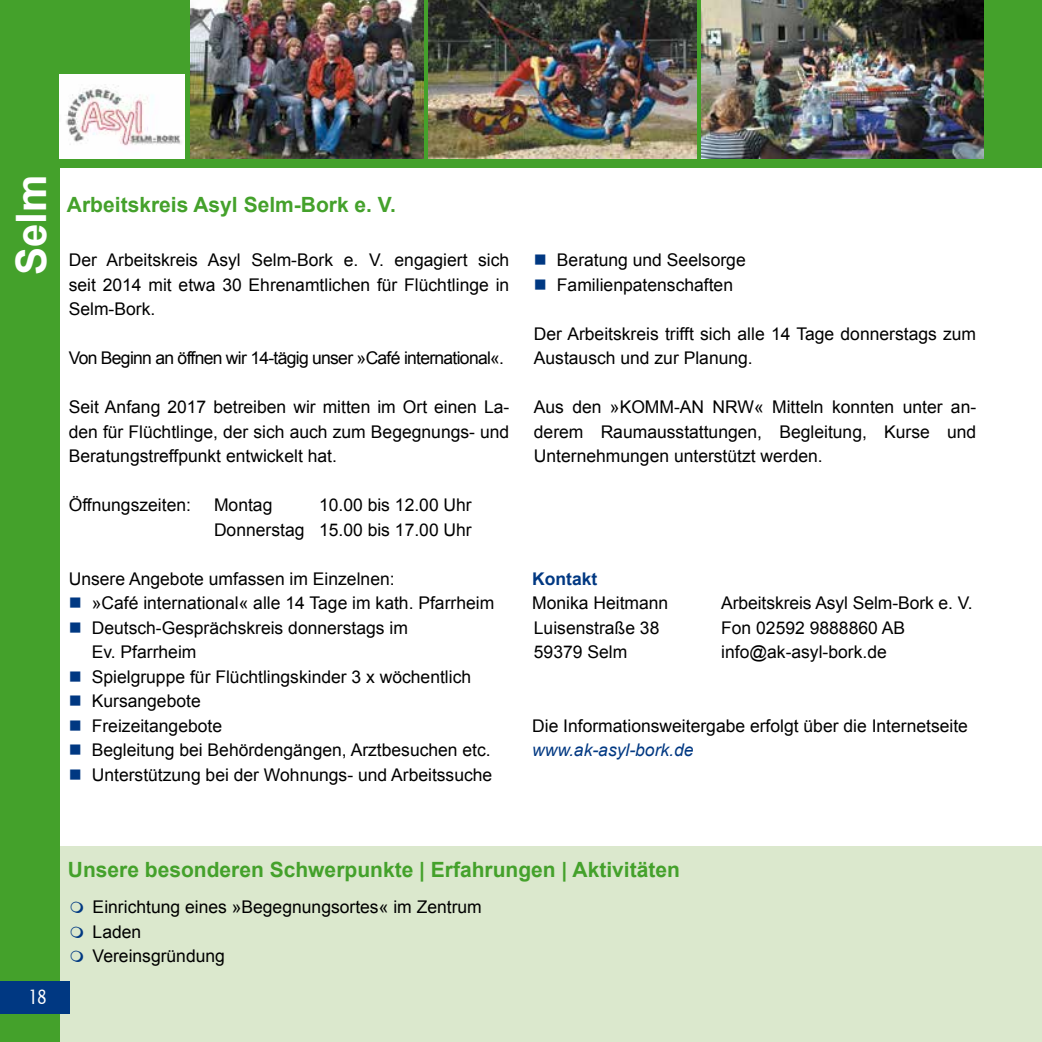
<style>
.page{position:relative;width:1042px;height:1042px;background:#fff}
.page>*{position:absolute;margin:0;border:0;box-sizing:border-box;transform-origin:0 0}
.t1{font:700 42px "Arial";color:#fff}
.t2{font:700 21px "Arial";color:#44a12b}
.t3{font:21px "Lucida Sans Nar EF";color:#fff;scale:.92 1}
.t4{font:17.5px/24.5px "Arial";color:#000;text-align:justify}
.t5{font:17.5px "Arial";letter-spacing:-.04em;color:#000}
.t6{font:italic 17.5px "Arial";color:#003882}
.t7{font:700 17.5px "Arial";color:#003882}
.s1{color:#003882}
</style>
<div class="page">
<div style="left:0;top:847px;width:1042px;height:195px;background:#dbe8cd"></div>
<div style="left:0;top:0;width:1042px;height:168px;background:#44a12b"></div>
<div style="left:0;top:78px;width:60px;height:964px;background:#44a12b"></div>
<img style="left:60px;top:74px;width:124px;height:85px">
<img style="left:701px;top:0;width:283px;height:159px">
<img style="left:191px;top:0;width:233px;height:159px">
<img style="left:429px;top:0;width:267px;height:159px">
<div style="left:0;top:981px;width:70px;height:32px;background:#003882"></div>
<h1 class="t1" style="left:3px;top:275px;width:102px;rotate:-90deg">Selm</h1>
<p class="t2" style="left:67px;top:191px;width:330px">Arbeitskreis Asyl Selm-Bork e. V.</p>
<p class="t4" style="left:69px;top:248px;width:442px">Der Arbeitskreis Asyl Selm-Bork e. V. engagiert sich seit 2014 mit etwa 30 Ehrenamtlichen für Flüchtlinge in Selm-Bork.</p>
<p class="t5" style="left:69px;top:346px;width:437px">Von Beginn an öffnen wir 14-tägig unser »Café international«.</p>
<p class="t4" style="left:69px;top:395px;width:442px">Seit Anfang 2017 betreiben wir mitten im Ort einen La&shy;den für Flüchtlinge, der sich auch zum Begegnungs- und Beratungstreffpunkt entwickelt hat.</p>
<p class="t4" style="left:69px;top:493px;width:124px">Öffnungszeiten:</p>
<p class="t4" style="left:214px;top:493px;width:60px">Montag</p>
<p class="t4" style="left:214px;top:493px;width:259px;text-align:right">10.00 bis 12.00 Uhr<br>Donnerstag 15.00 bis 17.00 Uhr</p>
<p class="t4" style="left:69px;top:566px;width:327px">Unsere Angebote umfassen im Einzelnen:</p>
<p class="t4" style="left:69px;top:591px;width:427px"><span class="s1">■</span> »Café international« alle 14 Tage im kath. Pfarrheim</p>
<p class="t4" style="left:92px;top:615px;width:318px;text-indent:-23px"><span class="s1">■</span> Deutsch-Gesprächskreis donnerstags im<br>Ev. Pfarrheim</p>
<p class="t4" style="left:69px;top:664px;width:404px"><span class="s1">■</span> Spielgruppe für Flüchtlingskinder 3 x wöchentlich</p>
<p class="t4" style="left:69px;top:689px;width:134px"><span class="s1">■</span> Kursangebote</p>
<p class="t4" style="left:69px;top:713px;width:155px"><span class="s1">■</span> Freizeitangebote</p>
<p class="t4" style="left:69px;top:738px;width:423px"><span class="s1">■</span> Begleitung bei Behördengängen, Arztbesuchen etc.</p>
<p class="t4" style="left:69px;top:762px;width:425px"><span class="s1">■</span> Unterstützung bei der Wohnungs- und Arbeitssuche</p>
<p class="t4" style="left:534px;top:248px;width:213px"><span class="s1">■</span> Beratung und Seelsorge</p>
<p class="t4" style="left:534px;top:272px;width:201px"><span class="s1">■</span> Familienpatenschaften</p>
<p class="t4" style="left:534px;top:321px;width:444px">Der Arbeitskreis trifft sich alle 14 Tage donnerstags zum<br>Austausch und zur Planung.</p>
<p class="t4" style="left:534px;top:395px;width:444px">Aus den »KOMM-AN NRW« Mitteln konnten unter an&shy;derem Raumausstattungen, Begleitung, Kurse und Unternehmungen unterstützt werden.</p>
<p class="t7" style="left:532px;top:567px;width:67px">Kontakt</p>
<p class="t4" style="left:532px;top:591px;width:138px">Monika Heitmann</p>
<p class="t4" style="left:721px;top:591px;width:253px">Arbeitskreis Asyl Selm-Bork e. V.</p>
<p class="t4" style="left:534px;top:615px;width:127px">Luisenstraße 38</p>
<p class="t4" style="left:721px;top:615px;width:185px">Fon 02592 9888860 AB</p>
<p class="t4" style="left:534px;top:640px;width:95px">59379 Selm</p>
<p class="t4" style="left:721px;top:640px;width:167px">info@ak-asyl-bork.de</p>
<p class="t4" style="left:532px;top:713px;width:437px">Die Informationsweitergabe erfolgt über die Internetseite</p>
<p class="t6" style="left:532px;top:739px;width:163px">www.ak-asyl-bork.de</p>
<p class="t3" style="left:29px;top:986px;width:21px">18</p>
<p class="t2" style="left:68px;top:855px;width:613px">Unsere besonderen Schwerpunkte | Erfahrungen | Aktivitäten</p>
<p class="t4" style="left:93px;top:895px;width:391px;text-align:left">Einrichtung eines »Begegnungsortes« im Zentrum<br>Laden<br>Vereinsgründung</p>
</div>
